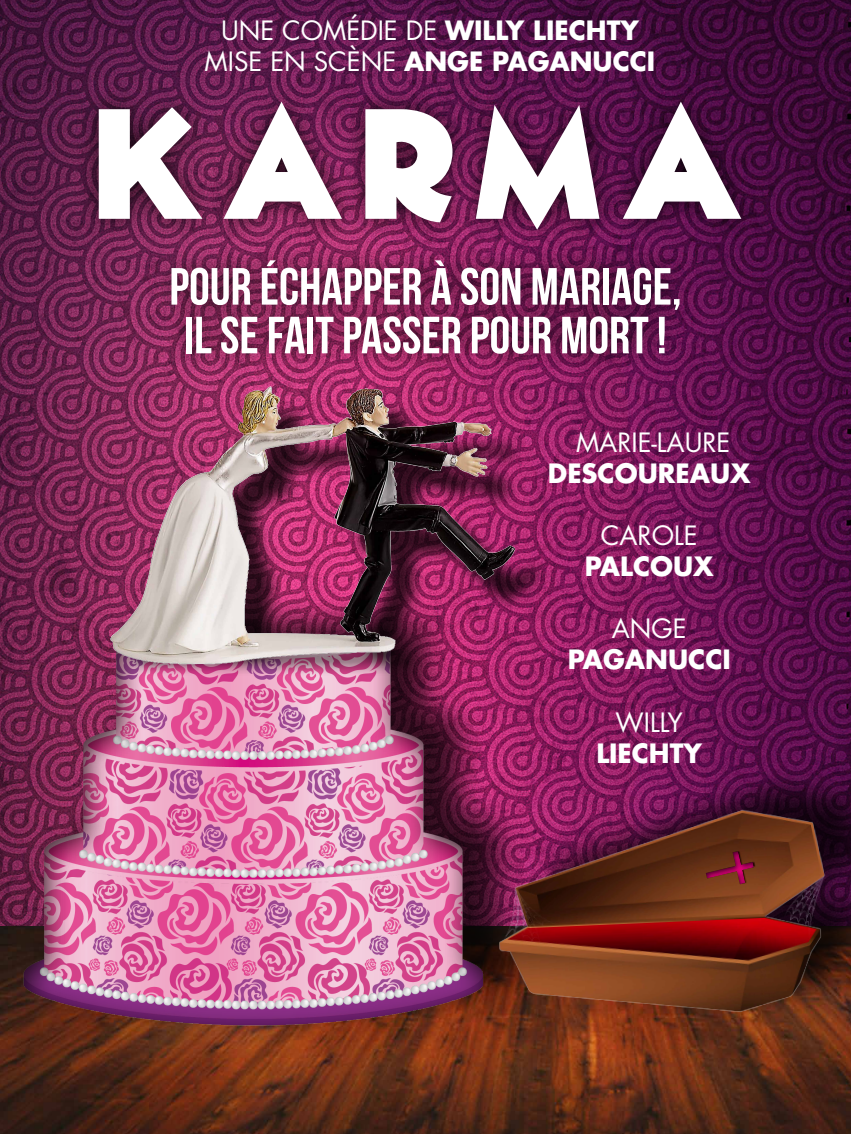
<style>
.page{position:relative;width:851px;height:1134px;background:#fff}
.page>*{position:absolute;margin:0;border:0;box-sizing:border-box;transform-origin:0 0}
.t1{font:800 155.45px "Geomancy";letter-spacing:.08em;color:#fff}
.t2{font:52.23px/48.7px "Bebas Neue";color:#fff}
.t3{font:700 25.9px/31.1px "Futura Std";color:#fff;text-align:center}
.t4{font:25.9px "Futura Std";color:#fff}
.s1{font-weight:400}
</style>
<div class="page">
<img style="left:0;top:0;width:850px;height:763px">
<img style="left:0;top:1063px;width:850px;height:71px">
<div style="left:0;top:636px;width:548px;height:483px;background:#000;opacity:.75"></div>
<div style="left:511px;top:763px;width:339px;height:253px;background:#000;opacity:.75"></div>
<img style="left:463px;top:787px;width:387px;height:276px">
<div style="left:149px;top:240px;width:551px;height:135px;background:#000;opacity:.75"></div>
<img style="left:16px;top:361px;width:572px;height:356px">
<div style="left:693px;top:842px;width:72px;height:43px;background:#000;opacity:.75"></div>
<div style="left:76px;top:83px;width:684px;height:166px;background:#000;opacity:.75"></div>
<p class="t3" style="left:204px;top:15px;width:452px"><span class="s1">UNE COMÉDIE DE</span> WILLY LIECHTY<br><span class="s1">MISE EN SCÈNE</span> ANGE PAGANUCCI</p>
<h1 class="t1" style="left:99px;top:47px;width:655px">KARMA</h1>
<h2 class="t2" style="left:169px;top:262px;width:513px">POUR ÉCHAPPER À SON MARIAGE,<br>IL SE FAIT PASSER POUR MORT !</h2>
<p class="t4" style="left:576px;top:426px;width:156px">MARIE-LAURE</p>
<p class="t3" style="left:547px;top:457px;width:204px">DESCOUREAUX</p>
<p class="t4" style="left:601px;top:519px;width:98px">CAROLE</p>
<p class="t3" style="left:584px;top:550px;width:130px">PALCOUX</p>
<p class="t4" style="left:611px;top:612px;width:76px">ANGE</p>
<p class="t3" style="left:567px;top:644px;width:165px">PAGANUCCI</p>
<p class="t4" style="left:615px;top:705px;width:69px">WILLY</p>
<p class="t3" style="left:596px;top:737px;width:107px">LIECHTY</p>
</div>
